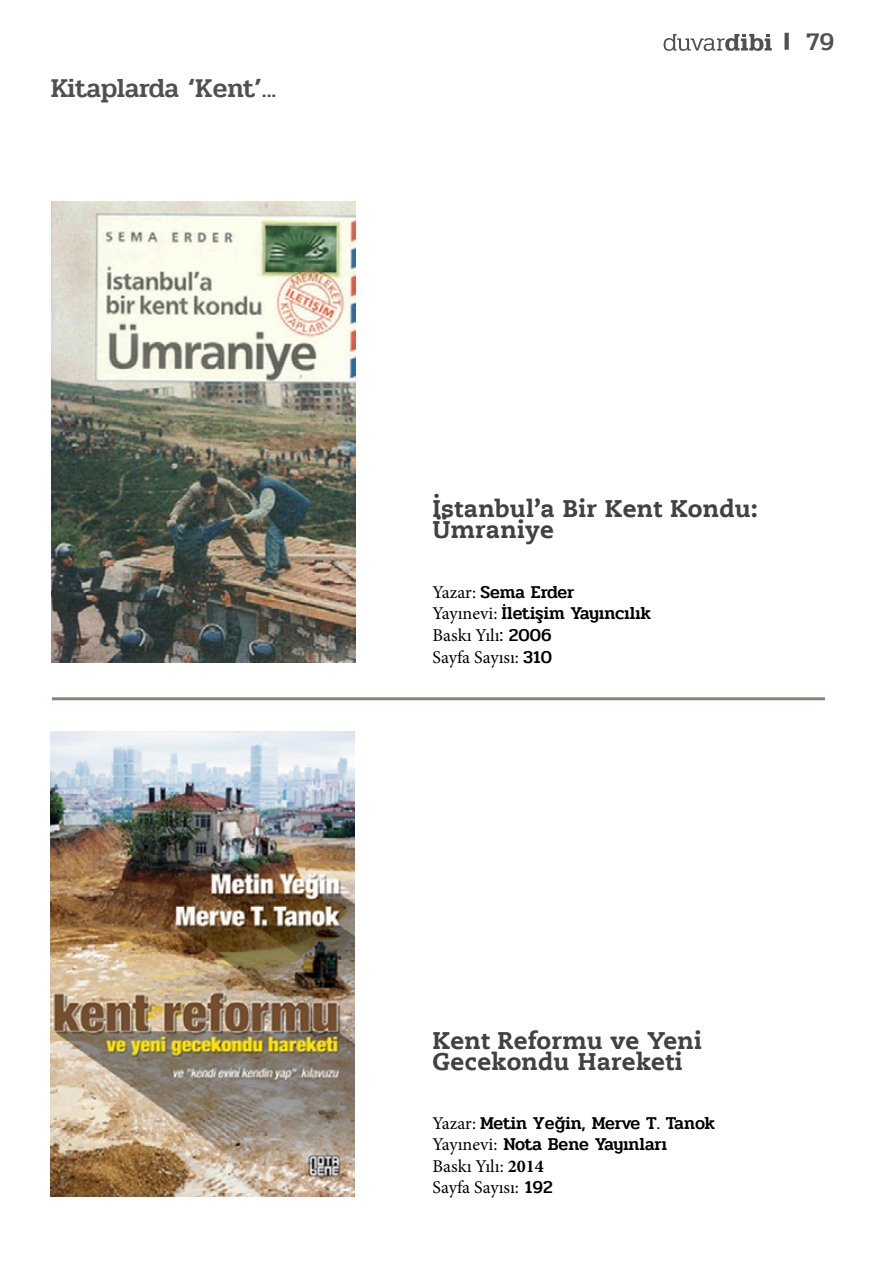
<style>
.page{position:relative;width:893px;height:1263px;background:#fff}
.page>*{position:absolute;margin:0;border:0;box-sizing:border-box;transform-origin:0 0}
.t1{font:500 27px "Pridi";letter-spacing:-.01em;color:#505050}
.t2{font:500 25.2px "Pridi";color:#505050}
.t3{font:700 24px/20.2px "Caecilia LT Std Roman";letter-spacing:.01em;color:#414042}
.t4{font:500 18px/21.6px "Pridi";color:#000}
.t5{font:18px/21.6px "Minion Pro";color:#000}
.s1{font-family:"Minion Pro";font-weight:400}
.s2{font-family:"Pridi";font-weight:500}
.s3{font-weight:700}
</style>
<div class="page">
<div style="left:784px;top:33px;width:5px;height:17px;background:#505050"></div>
<svg style="left:664px;top:34px;width:108px;height:17px"></svg>
<hr style="left:52px;top:697px;width:773px;height:3px;background:#8b827a">
<img style="left:51px;top:731px;width:304px;height:465px">
<img style="left:52px;top:202px;width:304px;height:461px">
<h1 class="t1" style="left:51px;top:68px;width:227px">Kitaplarda ‘Kent’...</h1>
<h2 class="t2" style="left:807px;top:24px;width:29px">79</h2>
<h3 class="t3" style="left:433px;top:499px;width:327px">İstanbul’a Bir Kent Kondu:<br>Ümraniye</h3>
<p class="t4" style="left:433px;top:581px;width:220px"><span class="s1">Yazar:</span> Sema Erder<br><span class="s1">Yayınevi:</span> İletişim Yayıncılık</p>
<p class="t5" style="left:433px;top:625px;width:121px">Baskı Yılı<span class="s2">: 2006<br></span>Sayfa Sayısı: <span class="s2">310</span></p>
<h3 class="t3" style="left:433px;top:1031px;width:271px">Kent Reformu ve Yeni<br>Gecekondu Hareketi</h3>
<p class="t4" style="left:433px;top:1112px;width:284px"><span class="s1">Yazar:</span> Metin Yeğin, Merve T. Tanok<br><span class="s1">Yayınevi:</span> Nota Bene Yayınları</p>
<p class="t5" style="left:433px;top:1155px;width:122px">Baskı Yılı: <span class="s3">2014<br></span>Sayfa Sayısı: <span class="s2">192</span></p>
</div>
